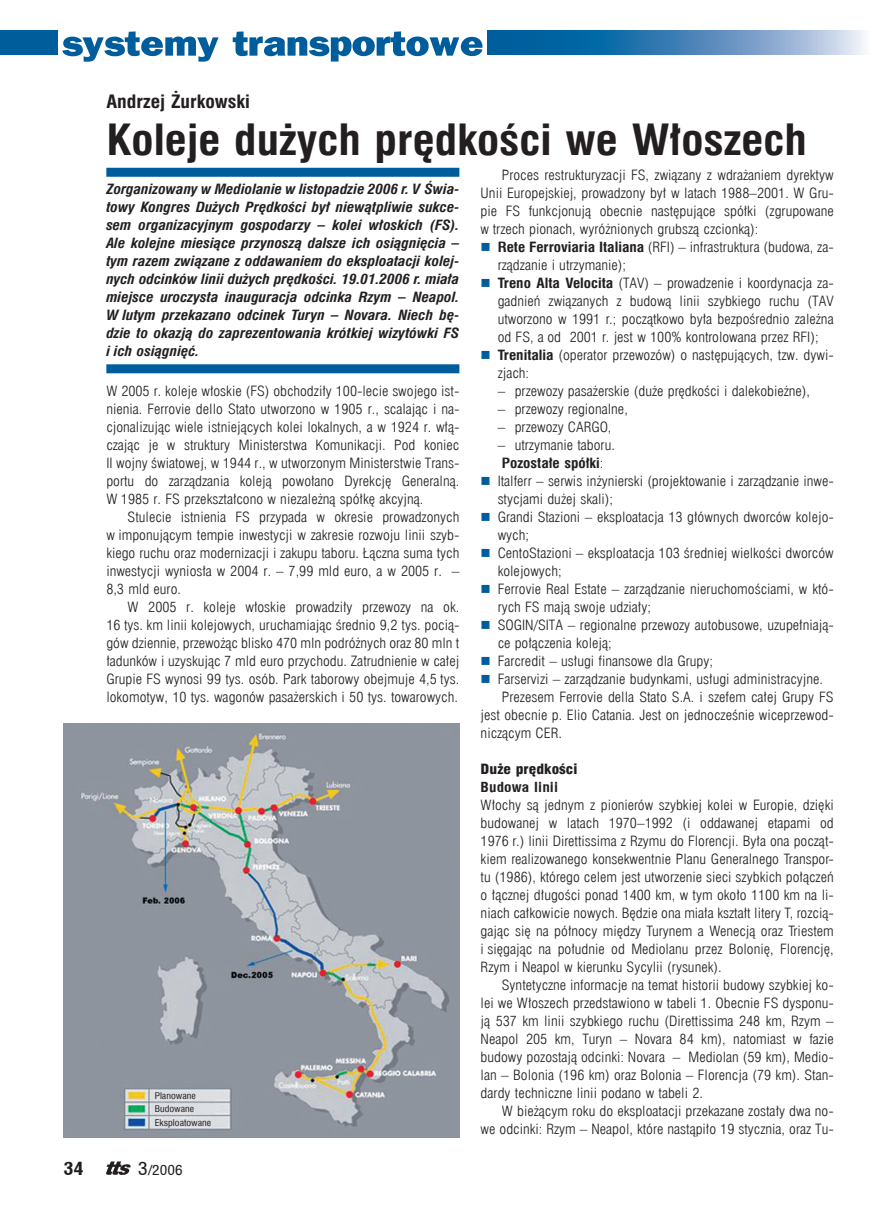
<style>
.page{position:relative;width:872px;height:1212px;background:#fff}
.page>*{position:absolute;margin:0;border:0;box-sizing:border-box;transform-origin:0 0}
.t1{font:42px "Swis 721 Cn EU Bold";color:#231f20;scale:1.1 1}
.t2{font:18px "Swis 721 Cn EU Bold";color:#231f20;scale:1.1 1}
.t3{font:700 18px "Switzerland Condpl";color:#231f20;scale:1.1 1}
.t4{font:13.8px/18px "Swis 721 Lt Cn EU Normal";color:#231f20;text-align:justify;scale:1.1 1}
.t5{font:italic 13.8px/18px "Swis 721 Cn EU Bold";color:#231f20;text-align:justify;scale:1.1 1}
.t6{font:13.8px "Swis 721 Cn EU Bold";color:#231f20;scale:1.1 1}
.t7{font:13.8px "Swis 721 Blk Cn EU Normal";color:#231f20;scale:1.1 1}
.t8{font:700 13.8px "Switzerland Condpl";color:#231f20;scale:1.1 1}
.t9{font:13.8px "Switzerland Condpl";color:#231f20;scale:1.1 1}
.t10{font:9px/13.5px "Swis 721 Cn EU Normal";color:#231f20;scale:1.1 1}
.s1{color:#005d9c}
.s2{font-family:"Swis 721 Cn EU Bold"}
.s3{font-family:"Swis 721 Lt Cn EU Normal"}
.s4{font-size:18px}
</style>
<div class="page">
<div style="left:0;top:30px;width:57px;height:25px;background:#005d9c"></div>
<svg style="left:487px;top:30px;width:378px;height:25px;background:#4d8bbb"></svg>
<svg style="left:106px;top:1161px;width:24px;height:14px"></svg>
<svg style="left:62px;top:31px;width:420px;height:31px"></svg>
<div style="left:106px;top:168px;width:353px;height:9px;background:#005d9c"></div>
<div style="left:106px;top:364px;width:353px;height:9px;background:#005d9c"></div>
<img style="left:64px;top:723px;width:395px;height:414px">
<h2 class="t2" style="left:106px;top:91px;width:132px">Andrzej Żurkowski</h2>
<h1 class="t1" style="left:106px;top:114px;width:638px">Koleje dużych prędkości we Włoszech</h1>
<p class="t4" style="left:480px;top:166px;width:322px;text-indent:21px">Proces restrukturyzacji FS, związany z wdrażaniem dyrektyw Unii Europejskiej, prowadzony był w latach 1988–2001. W Gru&shy;pie FS funkcjonują obecnie następujące spółki (zgrupowane w trzech pionach, wyróżnionych grubszą czcionką):</p>
<p class="t4" style="left:497px;top:238px;width:307px;text-indent:-17px"><span class="s1">■</span> <span class="s2">Rete Ferroviaria Italiana</span> (RFI) – infrastruktura (budowa, za&shy;rządzanie i utrzymanie);</p>
<p class="t4" style="left:497px;top:274px;width:307px;text-indent:-17px"><span class="s1">■</span> <span class="s2">Treno Alta Velocita</span> (TAV) – prowadzenie i koordynacja za&shy;gadnień związanych z budową linii szybkiego ruchu (TAV utworzono w 1991 r.; początkowo była bezpośrednio zależna od FS, a od 2001 r. jest w 100% kontrolowana przez RFI);</p>
<p class="t4" style="left:497px;top:346px;width:307px;text-indent:-17px"><span class="s1">■</span> <span class="s2">Trenitalia</span> (operator przewozów) o następujących, tzw. dywi&shy;zjach:</p>
<p class="t4" style="left:497px;top:382px;width:285px">– przewozy pasażerskie (duże prędkości i dalekobieżne),</p>
<p class="t4" style="left:497px;top:400px;width:120px">– przewozy regionalne,</p>
<p class="t4" style="left:497px;top:418px;width:105px">– przewozy CARGO,</p>
<p class="t4" style="left:497px;top:436px;width:108px">– utrzymanie taboru.</p>
<p class="t6" style="left:502px;top:455px;width:94px">Pozostałe spółki<span class="s3">:</span></p>
<p class="t4" style="left:497px;top:472px;width:307px;text-indent:-17px"><span class="s1">■</span> Italferr – serwis inżynierski (projektowanie i zarządzanie inwe&shy;stycjami dużej skali);</p>
<p class="t4" style="left:497px;top:508px;width:307px;text-indent:-17px"><span class="s1">■</span> Grandi Stazioni – eksploatacja 13 głównych dworców kolejo&shy;wych;</p>
<p class="t4" style="left:497px;top:544px;width:307px;text-indent:-17px"><span class="s1">■</span> CentoStazioni – eksploatacja 103 średniej wielkości dworców kolejowych;</p>
<p class="t4" style="left:497px;top:580px;width:307px;text-indent:-17px"><span class="s1">■</span> Ferrovie Real Estate – zarządzanie nieruchomościami, w któ&shy;rych FS mają swoje udziały;</p>
<p class="t4" style="left:497px;top:616px;width:307px;text-indent:-17px"><span class="s1">■</span> SOGIN/SITA – regionalne przewozy autobusowe, uzupełniają&shy;ce połączenia koleją;</p>
<p class="t4" style="left:480px;top:652px;width:213px"><span class="s1">■</span> Farcredit – usługi finansowe dla Grupy;</p>
<p class="t4" style="left:480px;top:670px;width:313px"><span class="s1">■</span> Farservizi – zarządzanie budynkami, usługi administracyjne.</p>
<p class="t4" style="left:502px;top:688px;width:303px">Prezesem Ferrovie della Stato S.A. i szefem całej Grupy FS</p>
<p class="t4" style="left:480px;top:706px;width:322px">jest obecnie p. Elio Catania. Jest on jednocześnie wiceprzewod-</p>
<p class="t4" style="left:480px;top:724px;width:75px">niczącym CER.</p>
<p class="t7" style="left:480px;top:760px;width:89px">Duże prędkości</p>
<p class="t8" style="left:480px;top:779px;width:72px">Budowa linii</p>
<p class="t4" style="left:480px;top:796px;width:322px">Włochy są jednym z pionierów szybkiej kolei w Europie, dzięki budowanej w latach 1970–1992 (i oddawanej etapami od 1976 r.) linii Direttissima z Rzymu do Florencji. Była ona począt&shy;kiem realizowanego konsekwentnie Planu Generalnego Transpor&shy;tu (1986), którego celem jest utworzenie sieci szybkich połączeń o łącznej długości ponad 1400 km, w tym około 1100 km na li&shy;niach całkowicie nowych. Będzie ona miała kształt litery T, rozcią&shy;gając się na północy między Turynem a Wenecją oraz Triestem i sięgając na południe od Mediolanu przez Bolonię, Florencję, Rzym i Neapol w kierunku Sycylii (rysunek).</p>
<p class="t4" style="left:480px;top:976px;width:322px;text-indent:21px">Syntetyczne informacje na temat historii budowy szybkiej ko&shy;lei we Włoszech przedstawiono w tabeli 1. Obecnie FS dysponu&shy;ją 537 km linii szybkiego ruchu (Direttissima 248 km, Rzym – Neapol 205 km, Turyn – Novara 84 km), natomiast w fazie budowy pozostają odcinki: Novara – Mediolan (59 km), Medio&shy;lan – Bolonia (196 km) oraz Bolonia – Florencja (79 km). Stan&shy;dardy techniczne linii podano w tabeli 2.</p>
<p class="t4" style="left:480px;top:1102px;width:322px;text-align:right">W bieżącym roku do eksploatacji przekazane zostały dwa no-<br>we odcinki: Rzym – Neapol, które nastąpiło 19 stycznia, oraz Tu-</p>
<p class="t5" style="left:106px;top:180px;width:322px">Zorganizowany w Mediolanie w listopadzie 2006 r. V Świa&shy;towy Kongres Dużych Prędkości był niewątpliwie sukce&shy;sem organizacyjnym gospodarzy – kolei włoskich (FS).<br>Ale kolejne miesiące przynoszą dalsze ich osiągnięcia – tym razem związane z oddawaniem do eksploatacji kolej&shy;nych odcinków linii dużych prędkości. 19.01.2006 r. miała miejsce uroczysta inauguracja odcinka Rzym – Neapol.<br>W lutym przekazano odcinek Turyn – Novara. Niech bę&shy;dzie to okazją do zaprezentowania krótkiej wizytówki FS i ich osiągnięć.</p>
<p class="t4" style="left:106px;top:382px;width:322px">W 2005 r. koleje włoskie (FS) obchodziły 100-lecie swojego ist&shy;nienia. Ferrovie dello Stato utworzono w 1905 r., scalając i na&shy;cjonalizując wiele istniejących kolei lokalnych, a w 1924 r. włą&shy;czając je w struktury Ministerstwa Komunikacji. Pod koniec II wojny światowej, w 1944 r., w utworzonym Ministerstwie Trans&shy;portu do zarządzania koleją powołano Dyrekcję Generalną.<br>W 1985 r. FS przekształcono w niezależną spółkę akcyjną.</p>
<p class="t4" style="left:106px;top:508px;width:322px;text-indent:21px">Stulecie istnienia FS przypada w okresie prowadzonych w imponującym tempie inwestycji w zakresie rozwoju linii szyb&shy;kiego ruchu oraz modernizacji i zakupu taboru. Łączna suma tych inwestycji wyniosła w 2004 r. – 7,99 mld euro, a w 2005 r. – 8,3 mld euro.</p>
<p class="t4" style="left:106px;top:598px;width:322px;text-indent:21px">W 2005 r. koleje włoskie prowadziły przewozy na ok.<br>16 tys. km linii kolejowych, uruchamiając średnio 9,2 tys. pocią&shy;gów dziennie, przewożąc blisko 470 mln podróżnych oraz 80 mln t ładunków i uzyskując 7 mld euro przychodu. Zatrudnienie w całej Grupie FS wynosi 99 tys. osób. Park taborowy obejmuje 4,5 tys. lokomotyw, 10 tys. wagonów pasażerskich i 50 tys. towarowych.</p>
<p class="t10" style="left:155px;top:1088px;width:53px">Planowane<br>Budowane<br>Eksploatowane</p>
<h2 class="t3" style="left:64px;top:1157px;width:19px">34</h2>
<p class="t9" style="left:138px;top:1160px;width:42px"><span class="s4">3</span>/2006</p>
</div>
